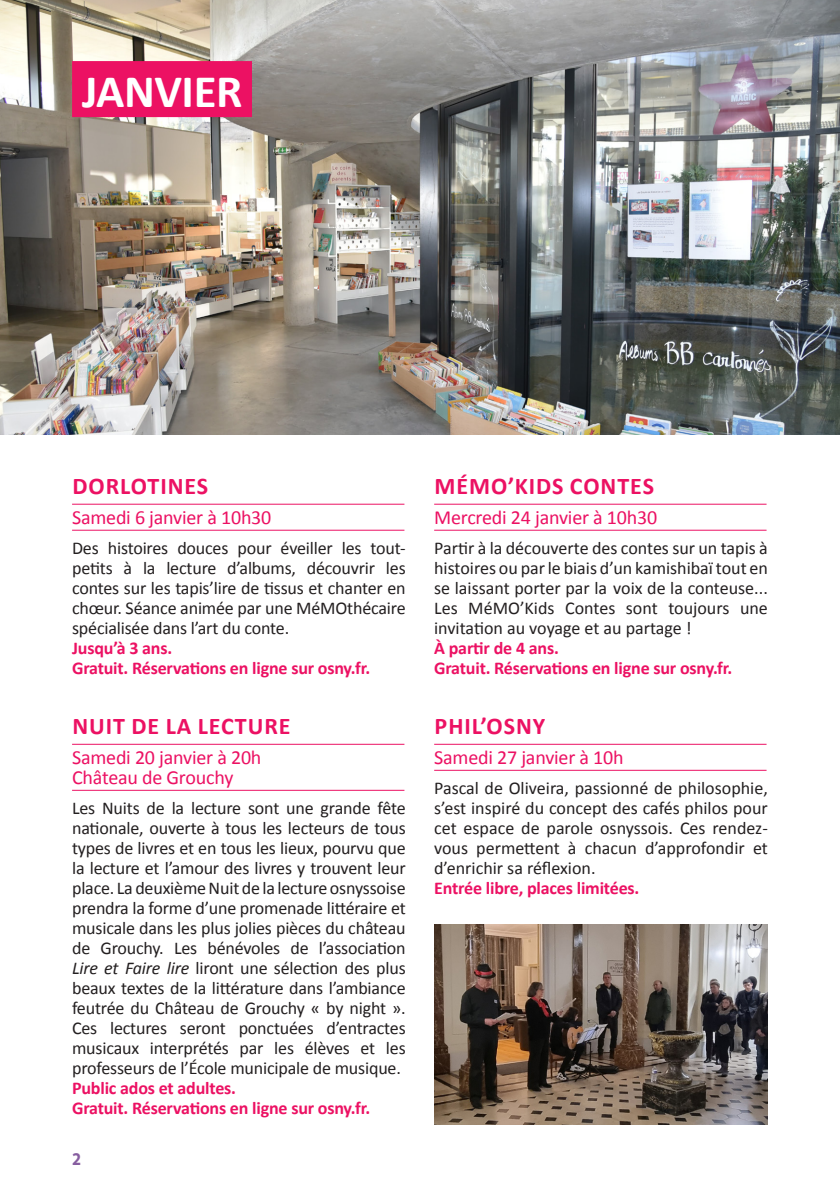
<style>
.page{position:relative;width:840px;height:1191px;background:#fff}
.page>*{position:absolute;margin:0;border:0;box-sizing:border-box;transform-origin:0 0}
.Style_de_paragraphe_1{font:700 46.8px "Calibri";letter-spacing:-.01em;color:#fff}
.Style_de_paragraphe_1-2{font:700 24px "Calibri";letter-spacing:.04em;color:#ec1163}
.Style_de_paragraphe_1-3{font:20px "Calibri";letter-spacing:-.01em;color:#ec1163}
.Style_de_paragraphe_1-4{font:18px/20px "Calibri";letter-spacing:-.01em;color:#231f20;text-align:justify}
.Style_de_paragraphe_1-5{font:700 18px "Calibri";letter-spacing:-.01em;color:#ec1163}
.t1{font:700 18px "Myriad Pro";color:#875ea0;scale:.9 1}
.s1{font-style:italic}
</style>
<div class="page">
<img style="left:0;top:0;width:839px;height:434px">
<div style="left:72px;top:61px;width:180px;height:56px;background:#ec1163"></div>
<hr style="left:72px;top:504px;width:332px;height:1px;background:#ec1163">
<hr style="left:72px;top:744px;width:332px;height:1px;background:#ec1163">
<hr style="left:72px;top:530px;width:332px;height:1px;background:#ec1163">
<hr style="left:72px;top:790px;width:332px;height:1px;background:#ec1163">
<hr style="left:434px;top:504px;width:332px;height:1px;background:#ec1163">
<hr style="left:434px;top:744px;width:332px;height:1px;background:#ec1163">
<hr style="left:434px;top:530px;width:332px;height:1px;background:#ec1163">
<hr style="left:434px;top:770px;width:332px;height:1px;background:#ec1163">
<img style="left:434px;top:924px;width:333px;height:200px">
<p class="Style_de_paragraphe_1" style="left:82px;top:62px;width:162px">JANVIER</p>
<p class="Style_de_paragraphe_1-2" style="left:72px;top:471px;width:137px">DORLOTINES</p>
<p class="Style_de_paragraphe_1-3" style="left:72px;top:505px;width:201px">Samedi 6 janvier à 10h30</p>
<p class="Style_de_paragraphe_1-4" style="left:72px;top:538px;width:335px">Des histoires douces pour éveiller les tout&shy;petits à la lecture d’albums, découvrir les contes sur les tapis’lire de tissus et chanter en chœur. Séance animée par une MéMOthécaire spécialisée dans l’art du conte.</p>
<p class="Style_de_paragraphe_1-5" style="left:72px;top:637px;width:102px">Jusqu’à 3 ans.</p>
<p class="Style_de_paragraphe_1-5" style="left:72px;top:657px;width:299px">Gratuit. Réservations en ligne sur osny.fr.</p>
<p class="Style_de_paragraphe_1-2" style="left:72px;top:711px;width:219px">NUIT DE LA LECTURE</p>
<p class="Style_de_paragraphe_1-3" style="left:72px;top:745px;width:191px">Samedi 20 janvier à 20h</p>
<p class="Style_de_paragraphe_1-3" style="left:72px;top:765px;width:163px">Château de Grouchy</p>
<p class="Style_de_paragraphe_1-4" style="left:72px;top:798px;width:335px">Les Nuits de la lecture sont une grande fête nationale, ouverte à tous les lecteurs de tous types de livres et en tous les lieux, pourvu que la lecture et l’amour des livres y trouvent leur place. La deuxième Nuit de la lecture osnyssoise prendra la forme d’une promenade littéraire et musicale dans les plus jolies pièces du château de Grouchy. Les bénévoles de l’association <span class="s1">Lire et Faire lire</span> liront une sélection des plus beaux textes de la littérature dans l’ambiance feutrée du Château de Grouchy « by night ».<br>Ces lectures seront ponctuées d’entractes musicaux interprétés par les élèves et les professeurs de l’École municipale de musique.</p>
<p class="Style_de_paragraphe_1-5" style="left:72px;top:1077px;width:165px">Public ados et adultes.</p>
<p class="Style_de_paragraphe_1-5" style="left:72px;top:1097px;width:299px">Gratuit. Réservations en ligne sur osny.fr.</p>
<p class="t1" style="left:72px;top:1147px;width:11px">2</p>
<p class="Style_de_paragraphe_1-2" style="left:434px;top:471px;width:221px">MÉMO’KIDS CONTES</p>
<p class="Style_de_paragraphe_1-3" style="left:434px;top:505px;width:224px">Mercredi 24 janvier à 10h30</p>
<p class="Style_de_paragraphe_1-4" style="left:434px;top:538px;width:335px">Partir à la découverte des contes sur un tapis à histoires ou par le biais d’un kamishibaï tout en se laissant porter par la voix de la conteuse...<br>Les MéMO’Kids Contes sont toujours une invitation au voyage et au partage !</p>
<p class="Style_de_paragraphe_1-5" style="left:434px;top:637px;width:126px">À partir de 4 ans.</p>
<p class="Style_de_paragraphe_1-5" style="left:434px;top:657px;width:299px">Gratuit. Réservations en ligne sur osny.fr.</p>
<p class="Style_de_paragraphe_1-2" style="left:434px;top:711px;width:112px">PHIL’OSNY</p>
<p class="Style_de_paragraphe_1-3" style="left:434px;top:745px;width:191px">Samedi 27 janvier à 10h</p>
<p class="Style_de_paragraphe_1-4" style="left:434px;top:778px;width:335px">Pascal de Oliveira, passionné de philosophie, s’est inspiré du concept des cafés philos pour cet espace de parole osnyssois. Ces rendez&shy;vous permettent à chacun d’approfondir et d’enrichir sa réflexion.</p>
<p class="Style_de_paragraphe_1-5" style="left:434px;top:877px;width:207px">Entrée libre, places limitées.</p>
</div>
